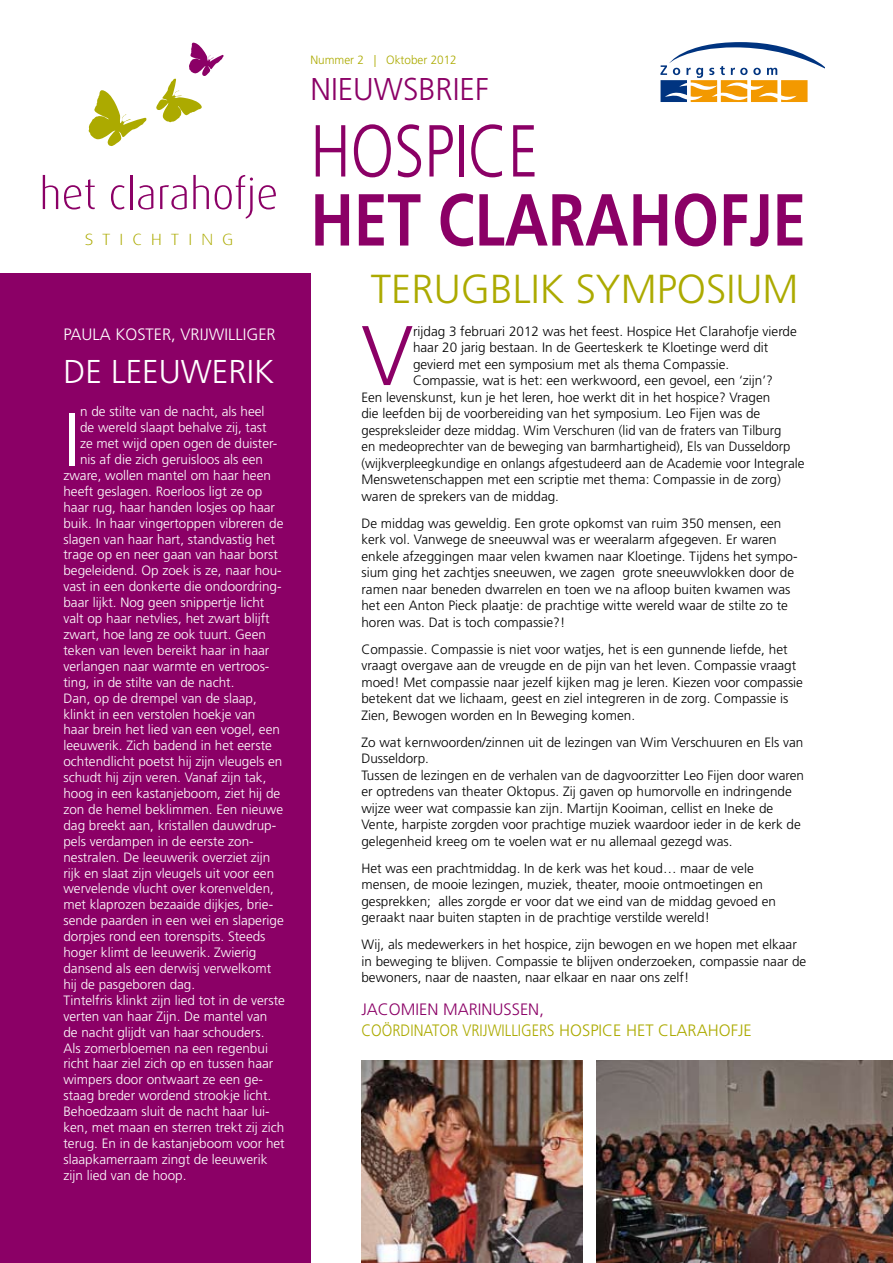
<style>
.page{position:relative;width:893px;height:1263px;background:#fff}
.page>*{position:absolute;margin:0;border:0;box-sizing:border-box;transform-origin:0 0}
.t1{font:300 84.45px "Frutiger";color:#8b0066}
.t2{font:300 75px "Frutiger";color:#fff}
.t3{font:700 73.5px "Frutiger";color:#8b0066;scale:.82 1}
.t4{font:300 73.5px "Frutiger";color:#8b0066;scale:.82 1}
.t5{font:300 40.5px "Frutiger";color:#acaa00}
.t6{font:300 33px "Frutiger";color:#fff}
.t7{font:300 31.5px "Frutiger";color:#8b0066}
.t8{font:300 16.5px "Frutiger";color:#acaa00;scale:.89 1}
.t9{font:300 16.5px "Frutiger";color:#fff}
.t10{font:300 16.5px "Frutiger";color:#8b0066}
.t11{font:300 16.2px "Dax Wide";letter-spacing:.56em;color:#acaa00}
.t12{font:300 13.5px/16.5px "Frutiger";color:#000}
.t13{font:300 13.5px "Frutiger";color:#fff}
.t14{font:300 12px "Frutiger";color:#acaa00}
</style>
<div class="page">
<svg style="left:43px;top:175px;width:15px;height:34px"></svg>
<svg style="left:64px;top:179px;width:31px;height:30px"></svg>
<svg style="left:111px;top:185px;width:14px;height:24px"></svg>
<hr style="left:130px;top:175px;width:2px;height:34px;background:#8b0066">
<svg style="left:138px;top:185px;width:15px;height:24px"></svg>
<svg style="left:160px;top:185px;width:27px;height:24px"></svg>
<svg style="left:193px;top:175px;width:16px;height:34px"></svg>
<svg style="left:215px;top:175px;width:38px;height:44px"></svg>
<svg style="left:259px;top:185px;width:17px;height:24px"></svg>
<svg style="left:88px;top:90px;width:59px;height:56px"></svg>
<svg style="left:156px;top:43px;width:68px;height:80px"></svg>
<div style="left:0;top:274px;width:310px;height:989px;background:#8b0066"></div>
<img style="left:361px;top:1060px;width:222px;height:203px">
<svg style="left:660px;top:42px;width:165px;height:60px"></svg>
<img style="left:597px;top:1060px;width:295px;height:203px">
<p class="t11" style="left:85px;top:230px;width:150px">STICHTING</p>
<p class="t9" style="left:63px;top:325px;width:214px">PAULA KOSTER, VRIJWILLIGER</p>
<h3 class="t6" style="left:63px;top:353px;width:212px">DE LEEUWERIK</h3>
<h2 class="t2" style="left:63px;top:397px;width:18px">I</h2>
<p class="t13" style="left:80px;top:404px;width:186px">n de stilte van de nacht, als heel</p>
<p class="t13" style="left:80px;top:420px;width:188px">de wereld slaapt behalve zij, tast</p>
<p class="t13" style="left:80px;top:436px;width:199px">ze met wijd open ogen de duister-</p>
<p class="t13" style="left:80px;top:452px;width:185px">nis af die zich geruisloos als een</p>
<p class="t13" style="left:63px;top:468px;width:209px">zware, wollen mantel om haar heen</p>
<p class="t13" style="left:63px;top:483px;width:200px">heeft geslagen. Roerloos ligt ze op</p>
<p class="t13" style="left:63px;top:499px;width:213px">haar rug, haar handen losjes op haar</p>
<p class="t13" style="left:63px;top:515px;width:222px">buik. In haar vingertoppen vibreren de</p>
<p class="t13" style="left:63px;top:531px;width:213px">slagen van haar hart, standvastig het</p>
<p class="t13" style="left:63px;top:547px;width:216px">trage op en neer gaan van haar borst</p>
<p class="t13" style="left:63px;top:563px;width:220px">begeleidend. Op zoek is ze, naar hou-</p>
<p class="t13" style="left:63px;top:579px;width:220px">vast in een donkerte die ondoordring-</p>
<p class="t13" style="left:63px;top:595px;width:203px">baar lijkt. Nog geen snippertje licht</p>
<p class="t13" style="left:63px;top:611px;width:208px">valt op haar netvlies, het zwart blijft</p>
<p class="t13" style="left:63px;top:627px;width:204px">zwart, hoe lang ze ook tuurt. Geen</p>
<p class="t13" style="left:63px;top:643px;width:208px">teken van leven bereikt haar in haar</p>
<p class="t13" style="left:63px;top:658px;width:208px">verlangen naar warmte en vertroos-</p>
<p class="t13" style="left:63px;top:674px;width:173px">ting, in de stilte van de nacht.</p>
<p class="t13" style="left:63px;top:690px;width:195px">Dan, op de drempel van de slaap,</p>
<p class="t13" style="left:63px;top:706px;width:194px">klinkt in een verstolen hoekje van</p>
<p class="t13" style="left:63px;top:722px;width:218px">haar brein het lied van een vogel, een</p>
<p class="t13" style="left:63px;top:738px;width:210px">leeuwerik. Zich badend in het eerste</p>
<p class="t13" style="left:63px;top:754px;width:221px">ochtendlicht poetst hij zijn vleugels en</p>
<p class="t13" style="left:63px;top:770px;width:205px">schudt hij zijn veren. Vanaf zijn tak,</p>
<p class="t13" style="left:63px;top:786px;width:218px">hoog in een kastanjeboom, ziet hij de</p>
<p class="t13" style="left:63px;top:802px;width:221px">zon de hemel beklimmen. Een nieuwe</p>
<p class="t13" style="left:63px;top:817px;width:214px">dag breekt aan, kristallen dauwdrup-</p>
<p class="t13" style="left:63px;top:833px;width:192px">pels verdampen in de eerste zon-</p>
<p class="t13" style="left:63px;top:849px;width:208px">nestralen. De leeuwerik overziet zijn</p>
<p class="t13" style="left:63px;top:865px;width:212px">rijk en slaat zijn vleugels uit voor een</p>
<p class="t13" style="left:63px;top:881px;width:212px">wervelende vlucht over korenvelden,</p>
<p class="t13" style="left:63px;top:897px;width:211px">met klaprozen bezaaide dijkjes, brie-</p>
<p class="t13" style="left:63px;top:913px;width:222px">sende paarden in een wei en slaperige</p>
<p class="t13" style="left:63px;top:929px;width:204px">dorpjes rond een torenspits. Steeds</p>
<p class="t13" style="left:63px;top:945px;width:194px">hoger klimt de leeuwerik. Zwierig</p>
<p class="t13" style="left:63px;top:961px;width:209px">dansend als een derwisj verwelkomt</p>
<p class="t13" style="left:63px;top:976px;width:133px">hij de pasgeboren dag.</p>
<p class="t13" style="left:63px;top:992px;width:223px">Tintelfris klinkt zijn lied tot in de verste</p>
<p class="t13" style="left:63px;top:1008px;width:206px">verten van haar Zijn. De mantel van</p>
<p class="t13" style="left:63px;top:1024px;width:203px">de nacht glijdt van haar schouders.</p>
<p class="t13" style="left:63px;top:1040px;width:206px">Als zomerbloemen na een regenbui</p>
<p class="t13" style="left:63px;top:1056px;width:212px">richt haar ziel zich op en tussen haar</p>
<p class="t13" style="left:63px;top:1072px;width:201px">wimpers door ontwaart ze een ge-</p>
<p class="t13" style="left:63px;top:1088px;width:209px">staag breder wordend strookje licht.</p>
<p class="t13" style="left:63px;top:1104px;width:208px">Behoedzaam sluit de nacht haar lui-</p>
<p class="t13" style="left:63px;top:1120px;width:222px">ken, met maan en sterren trekt zij zich</p>
<p class="t13" style="left:63px;top:1136px;width:223px">terug. En in de kastanjeboom voor het</p>
<p class="t13" style="left:63px;top:1151px;width:205px">slaapkamerraam zingt de leeuwerik</p>
<p class="t13" style="left:63px;top:1167px;width:125px">zijn lied van de hoop.</p>
<p class="t14" style="left:310px;top:53px;width:148px">Nummer 2 | Oktober 2012</p>
<h3 class="t7" style="left:310px;top:71px;width:180px">NIEUWSBRIEF</h3>
<h3 class="t4" style="left:310px;top:110px;width:279px">HOSPICE</h3>
<h3 class="t3" style="left:310px;top:177px;width:606px">HET CLARAHOFJE</h3>
<h3 class="t5" style="left:371px;top:266px;width:429px">TERUGBLIK SYMPOSIUM</h3>
<h1 class="t1" style="left:361px;top:308px;width:53px">V</h1>
<p class="t12" style="left:413px;top:323px;width:385px">rijdag 3 februari 2012 was het feest. Hospice Het Clarahofje vierde</p>
<p class="t12" style="left:413px;top:339px;width:357px">haar 20 jarig bestaan. In de Geerteskerk te Kloetinge werd dit</p>
<p class="t12" style="left:413px;top:356px;width:318px">gevierd met een symposium met als thema Compassie.</p>
<p class="t12" style="left:413px;top:372px;width:361px">Compassie, wat is het: een werkwoord, een gevoel, een ‘zijn’?</p>
<p class="t12" style="left:361px;top:389px;width:410px">Een levenskunst, kun je het leren, hoe werkt dit in het hospice? Vragen</p>
<p class="t12" style="left:361px;top:405px;width:400px">die leefden bij de voorbereiding van het symposium. Leo Fijen was de</p>
<p class="t12" style="left:361px;top:422px;width:421px">gespreksleider deze middag. Wim Verschuren (lid van de fraters van Tilburg</p>
<p class="t12" style="left:361px;top:438px;width:431px">en medeoprechter van de beweging van barmhartigheid), Els van Dusseldorp</p>
<p class="t12" style="left:361px;top:455px;width:445px">(wijkverpleegkundige en onlangs afgestudeerd aan de Academie voor Integrale</p>
<p class="t12" style="left:361px;top:471px;width:421px">Menswetenschappen met een scriptie met thema: Compassie in de zorg)</p>
<p class="t12" style="left:361px;top:488px;width:199px">waren de sprekers van de middag.</p>
<p class="t12" style="left:361px;top:515px;width:438px">De middag was geweldig. Een grote opkomst van ruim 350 mensen, een kerk vol. Vanwege de sneeuwval was er weeralarm afgegeven. Er waren enkele afzeggingen maar velen kwamen naar Kloetinge. Tijdens het sympo&shy;sium ging het zachtjes sneeuwen, we zagen grote sneeuwvlokken door de ramen naar beneden dwarrelen en toen we na afloop buiten kwamen was het een Anton Pieck plaatje: de prachtige witte wereld waar de stilte zo te horen was. Dat is toch compassie?!</p>
<p class="t12" style="left:361px;top:641px;width:443px">Compassie. Compassie is niet voor watjes, het is een gunnende liefde, het vraagt overgave aan de vreugde en de pijn van het leven. Compassie vraagt moed! Met compassie naar jezelf kijken mag je leren. Kiezen voor compassie betekent dat we lichaam, geest en ziel integreren in de zorg. Compassie is Zien, Bewogen worden en In Beweging komen.</p>
<p class="t12" style="left:361px;top:734px;width:444px">Zo wat kernwoorden/zinnen uit de lezingen van Wim Verschuuren en Els van Dusseldorp.<br>Tussen de lezingen en de verhalen van de dagvoorzitter Leo Fijen door waren er optredens van theater Oktopus. Zij gaven op humorvolle en indringende wijze weer wat compassie kan zijn. Martijn Kooiman, cellist en Ineke de Vente, harpiste zorgden voor prachtige muziek waardoor ieder in de kerk de gelegenheid kreeg om te voelen wat er nu allemaal gezegd was.</p>
<p class="t12" style="left:361px;top:860px;width:416px">Het was een prachtmiddag. In de kerk was het koud… maar de vele mensen, de mooie lezingen, muziek, theater, mooie ontmoetingen en gesprekken; alles zorgde er voor dat we eind van de middag gevoed en geraakt naar buiten stapten in de prachtige verstilde wereld!</p>
<p class="t12" style="left:361px;top:936px;width:446px">Wij, als medewerkers in het hospice, zijn bewogen en we hopen met elkaar in beweging te blijven. Compassie te blijven onderzoeken, compassie naar de bewoners, naar de naasten, naar elkaar en naar ons zelf!</p>
<p class="t10" style="left:361px;top:1000px;width:184px">JACOMIEN MARINUSSEN,</p>
<p class="t8" style="left:361px;top:1021px;width:440px">COÖRDINATOR VRIJWILLIGERS HOSPICE HET CLARAHOFJE</p>
</div>
